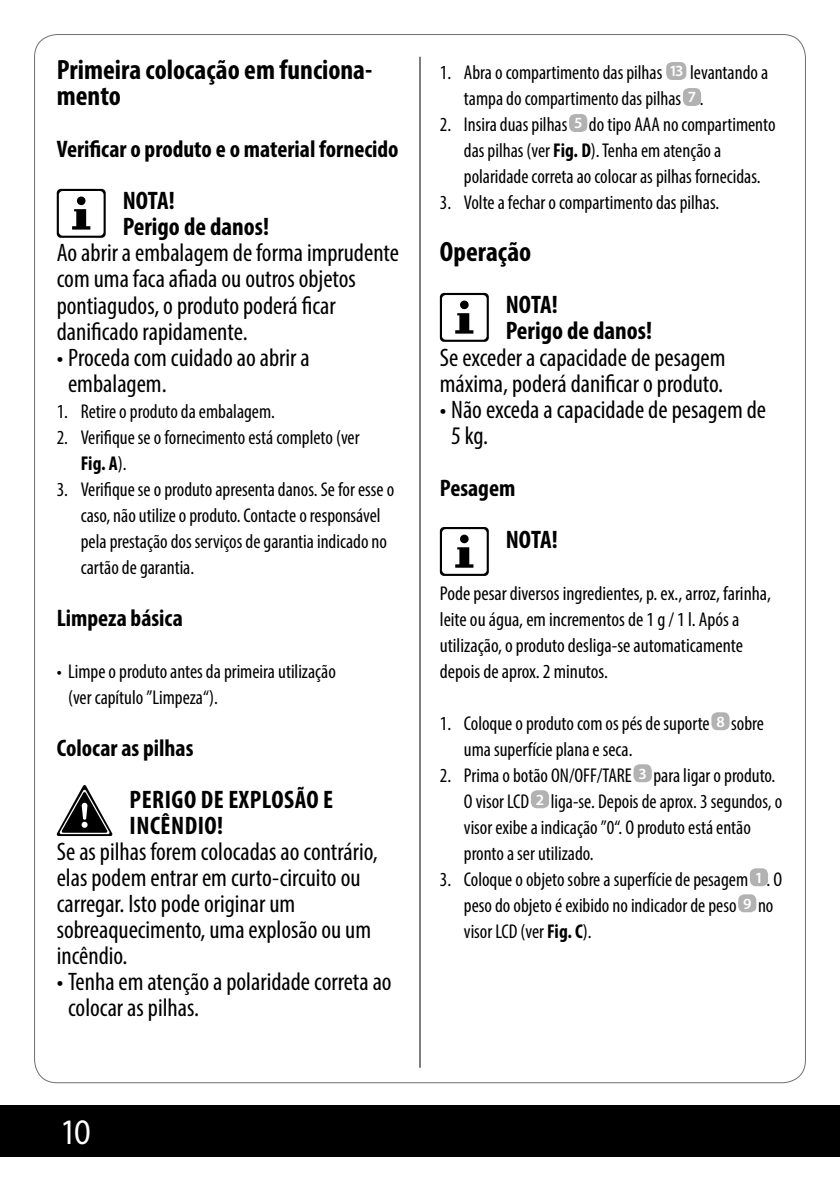
<style>
.page{position:relative;width:840px;height:1191px;background:#fff}
.page>*{position:absolute;margin:0;border:0;box-sizing:border-box;transform-origin:0 0}
.t1{font:36px "Myriad Pro";color:#fff;scale:.9 1}
.t2{font:700 condensed 28px/26px "Myriad Pro";color:#000}
.t3{font:condensed 25.4px/26px "Myriad Pro";color:#000}
.t4{font:700 condensed 25.4px/26px "Myriad Pro";color:#000}
.t5{font:700 condensed 25.4px/26px "Myriad Pro";letter-spacing:.02em;color:#000}
.t6{font:700 condensed 24px "Myriad Pro";color:#000}
.t7{font:condensed 20px/26px "Myriad Pro";color:#000}
.s1{font-weight:700}
.s2{font-weight:600;font-stretch:normal;font-size:15.6px;color:#fff}
</style>
<div class="page">
<div style="left:0;top:1106px;width:839px;height:51px;background:#000"></div>
<hr style="left:419px;top:57px;width:1px;height:1010px;background:#000">
<svg style="left:57px;top:189px;width:49px;height:49px"></svg>
<svg style="left:56px;top:785px;width:57px;height:51px"></svg>
<div style="left:665px;top:62px;width:21px;height:18px;background:#b3b2b2;border-radius:6px"></div>
<div style="left:682px;top:88px;width:18px;height:18px;background:#b3b2b2;border-radius:6px"></div>
<div style="left:568px;top:114px;width:19px;height:18px;background:#b3b2b2;border-radius:6px"></div>
<svg style="left:439px;top:293px;width:49px;height:49px"></svg>
<svg style="left:439px;top:527px;width:49px;height:49px"></svg>
<div style="left:711px;top:712px;width:18px;height:18px;background:#b3b2b2;border-radius:6px"></div>
<div style="left:633px;top:764px;width:18px;height:18px;background:#b3b2b2;border-radius:6px"></div>
<div style="left:530px;top:790px;width:18px;height:18px;background:#b3b2b2;border-radius:6px"></div>
<div style="left:749px;top:868px;width:18px;height:18px;background:#b3b2b2;border-radius:6px"></div>
<div style="left:737px;top:894px;width:19px;height:18px;background:#b3b2b2;border-radius:6px"></div>
<h2 class="t2" style="left:57px;top:56px;width:317px">Primeira colocação em funciona&shy;mento</h2>
<p class="t6" style="left:57px;top:134px;width:343px">Verificar o produto e o material fornecido</p>
<p class="t4" style="left:123px;top:187px;width:148px">NOTA!<br>Perigo de danos!</p>
<p class="t3" style="left:57px;top:240px;width:343px">Ao abrir a embalagem de forma imprudente com uma faca afiada ou outros objetos pontiagudos, o produto poderá ficar danificado rapidamente.</p>
<p class="t3" style="left:68px;top:344px;width:243px;text-indent:-11px">• Proceda com cuidado ao abrir a embalagem.</p>
<p class="t7" style="left:57px;top:398px;width:220px">1. Retire o produto da embalagem.</p>
<p class="t7" style="left:81px;top:424px;width:280px;text-indent:-24px">2. Verifique se o fornecimento está completo (ver<br><span class="s1">Fig. A</span>).</p>
<p class="t7" style="left:81px;top:476px;width:315px;text-indent:-24px">3. Verifique se o produto apresenta danos. Se for esse o caso, não utilize o produto. Contacte o responsável pela prestação dos serviços de garantia indicado no cartão de garantia.</p>
<p class="t6" style="left:57px;top:602px;width:128px">Limpeza básica</p>
<p class="t7" style="left:68px;top:658px;width:269px;text-indent:-11px">• Limpe o produto antes da primeira utilização (ver capítulo ”Limpeza“).</p>
<p class="t6" style="left:57px;top:732px;width:138px">Colocar as pilhas</p>
<p class="t5" style="left:130px;top:785px;width:205px">PERIGO DE EXPLOSÃO E<br>INCÊNDIO!</p>
<p class="t3" style="left:57px;top:838px;width:322px">Se as pilhas forem colocadas ao contrário, elas podem entrar em curto-circuito ou carregar. Isto pode originar um sobreaquecimento, uma explosão ou um incêndio.</p>
<p class="t3" style="left:68px;top:968px;width:325px;text-indent:-11px">• Tenha em atenção a polaridade correta ao colocar as pilhas.</p>
<h1 class="t1" style="left:60px;top:1110px;width:35px">10</h1>
<p class="t7" style="left:463px;top:60px;width:306px;text-indent:-24px">1. Abra o compartimento das pilhas <span class="s2">13</span> levantando a tampa do compartimento das pilhas <span class="s2">7</span> .</p>
<p class="t7" style="left:463px;top:112px;width:313px;text-indent:-24px">2. Insira duas pilhas <span class="s2">5</span> do tipo AAA no compartimento das pilhas (ver <span class="s1">Fig. D</span>). Tenha em atenção a polaridade correta ao colocar as pilhas fornecidas.</p>
<p class="t7" style="left:439px;top:190px;width:281px">3. Volte a fechar o compartimento das pilhas.</p>
<h2 class="t2" style="left:439px;top:238px;width:93px">Operação</h2>
<p class="t4" style="left:505px;top:291px;width:148px">NOTA!<br>Perigo de danos!</p>
<p class="t3" style="left:439px;top:344px;width:287px">Se exceder a capacidade de pesagem máxima, poderá danificar o produto.</p>
<p class="t3" style="left:451px;top:396px;width:316px;text-indent:-11px">• Não exceda a capacidade de pesagem de<br>5 kg.</p>
<p class="t6" style="left:439px;top:472px;width:77px">Pesagem</p>
<p class="t4" style="left:505px;top:525px;width:53px">NOTA!</p>
<p class="t7" style="left:439px;top:580px;width:332px">Pode pesar diversos ingredientes, p. ex., arroz, farinha, leite ou água, em incrementos de 1 g / 1 l. Após a utilização, o produto desliga-se automaticamente depois de aprox. 2 minutos.</p>
<p class="t7" style="left:463px;top:710px;width:301px;text-indent:-24px">1. Coloque o produto com os pés de suporte <span class="s2">8</span> sobre uma superfície plana e seca.</p>
<p class="t7" style="left:463px;top:762px;width:320px;text-indent:-24px">2. Prima o botão ON/OFF/TARE <span class="s2">3</span> para ligar o produto.<br>O visor LCD <span class="s2">2</span> liga-se. Depois de aprox. 3 segundos, o visor exibe a indicação ”0“. O produto está então pronto a ser utilizado.</p>
<p class="t7" style="left:463px;top:866px;width:320px;text-indent:-24px">3. Coloque o objeto sobre a superfície de pesagem <span class="s2">1</span> . O peso do objeto é exibido no indicador de peso <span class="s2">9</span> no visor LCD (ver <span class="s1">Fig. C</span>).</p>
</div>
